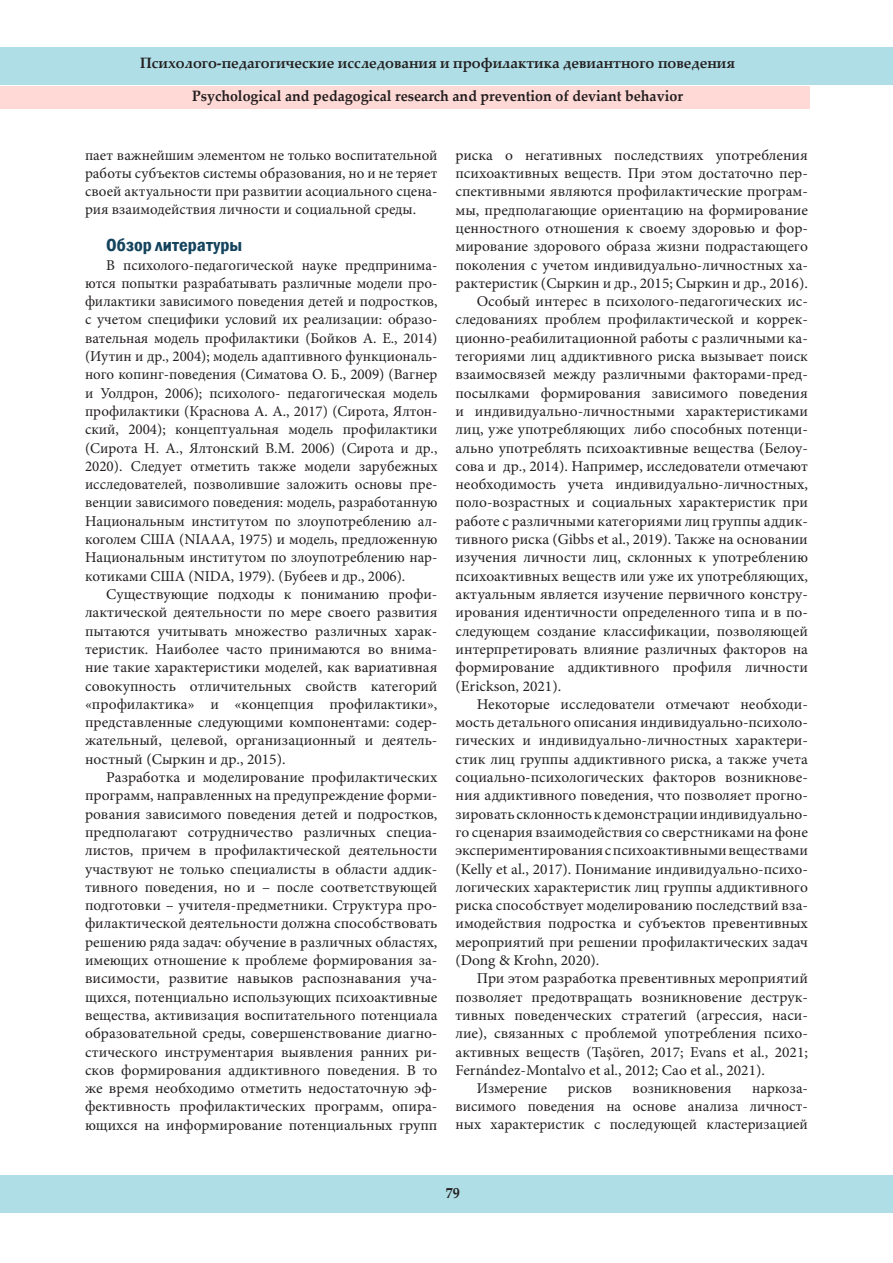
<style>
.page{position:relative;width:893px;height:1263px;background:#fff}
.page>*{position:absolute;margin:0;border:0;box-sizing:border-box;transform-origin:0 0}
.Текст_статьи{font:600 condensed 18px "Franklin Gothic";color:#14435d;scale:1.05 1}
.Текст_статьи-2{font:15px/18.3px "Minion Pro";color:#231f20;text-align:justify}
.t1{font:700 15px "Palatino Linotype";color:#231f20;scale:.95 1}
</style>
<div class="page">
<div style="left:0;top:48px;width:893px;height:37px;background:#afdee6"></div>
<div style="left:0;top:1175px;width:893px;height:38px;background:#afdee6"></div>
<div style="left:0;top:87px;width:810px;height:22px;background:#ffd9d5"></div>
<p class="t1" style="left:140px;top:53px;width:628px">Психолого-педагогические исследования и профилактика девиантного поведения</p>
<p class="t1" style="left:192px;top:85px;width:518px">Psychological and pedagogical research and prevention of deviant behavior</p>
<p class="Текст_статьи-2" style="left:85px;top:146px;width:354px">пает важнейшим элементом не только воспитательной работы субъектов системы образования, но и не теряет своей актуальности при развитии асоциального сцена&shy;рия взаимодействия личности и социальной среды.</p>
<p class="Текст_статьи" style="left:106px;top:233px;width:131px">Обзор литературы</p>
<p class="Текст_статьи-2" style="left:85px;top:256px;width:354px;text-indent:21px">В психолого-педагогической науке предпринима&shy;ются попытки разрабатывать различные модели про&shy;филактики зависимого поведения детей и подростков, с учетом специфики условий их реализации: образо&shy;вательная модель профилактики (Бойков А. Е., 2014) (Иутин и др., 2004); модель адаптивного функциональ&shy;ного копинг-поведения (Симатова О. Б., 2009) (Вагнер и Уолдрон, 2006); психолого- педагогическая модель профилактики (Краснова А. А., 2017) (Сирота, Ялтон&shy;ский, 2004); концептуальная модель профилактики (Сирота Н. А., Ялтонский В.М. 2006) (Сирота и др., 2020). Следует отметить также модели зарубежных исследователей, позволившие заложить основы пре&shy;венции зависимого поведения: модель, разработанную Национальным институтом по злоупотреблению ал&shy;коголем США (NIAAA, 1975) и модель, предложенную Национальным институтом по злоупотреблению нар&shy;котиками США (NIDA, 1979). (Бубеев и др., 2006).</p>
<p class="Текст_статьи-2" style="left:85px;top:585px;width:354px;text-indent:21px">Существующие подходы к пониманию профи&shy;лактической деятельности по мере своего развития пытаются учитывать множество различных харак&shy;теристик. Наиболее часто принимаются во внима&shy;ние такие характеристики моделей, как вариативная совокупность отличительных свойств категорий «профилактика» и «концепция профилактики», представленные следующими компонентами: содер&shy;жательный, целевой, организационный и деятель&shy;ностный (Сыркин и др., 2015).</p>
<p class="Текст_статьи-2" style="left:85px;top:768px;width:354px;text-indent:21px">Разработка и моделирование профилактических программ, направленных на предупреждение форми&shy;рования зависимого поведения детей и подростков, предполагают сотрудничество различных специа&shy;листов, причем в профилактической деятельности участвуют не только специалисты в области аддик&shy;тивного поведения, но и – после соответствующей подготовки – учителя-предметники. Структура про&shy;филактической деятельности должна способствовать решению ряда задач: обучение в различных областях, имеющих отношение к проблеме формирования за&shy;висимости, развитие навыков распознавания уча&shy;щихся, потенциально использующих психоактивные вещества, активизация воспитательного потенциала образовательной среды, совершенствование диагно&shy;стического инструментария выявления ранних ри&shy;сков формирования аддиктивного поведения. В то же время необходимо отметить недостаточную эф&shy;фективность профилактических программ, опира&shy;ющихся на информирование потенциальных групп</p>
<p class="Текст_статьи-2" style="left:455px;top:146px;width:354px">риска о негативных последствиях употребления психоактивных веществ. При этом достаточно пер&shy;спективными являются профилактические програм&shy;мы, предполагающие ориентацию на формирование ценностного отношения к своему здоровью и фор&shy;мирование здорового образа жизни подрастающего поколения с учетом индивидуально-личностных ха&shy;рактеристик (Сыркин и др., 2015; Сыркин и др., 2016).</p>
<p class="Текст_статьи-2" style="left:455px;top:292px;width:354px;text-indent:21px">Особый интерес в психолого-педагогических ис&shy;следованиях проблем профилактической и коррек&shy;ционно-реабилитационной работы с различными ка&shy;тегориями лиц аддиктивного риска вызывает поиск взаимосвязей между различными факторами-пред&shy;посылками формирования зависимого поведения и индивидуально-личностными характеристиками лиц, уже употребляющих либо способных потенци&shy;ально употреблять психоактивные вещества (Белоу&shy;сова и др., 2014). Например, исследователи отмечают необходимость учета индивидуально-личностных, поло-возрастных и социальных характеристик при работе с различными категориями лиц группы аддик&shy;тивного риска (Gibbs et al., 2019). Также на основании изучения личности лиц, склонных к употреблению психоактивных веществ или уже их употребляющих, актуальным является изучение первичного констру&shy;ирования идентичности определенного типа и в по&shy;следующем создание классификации, позволяющей интерпретировать влияние различных факторов на формирование аддиктивного профиля личности (Erickson, 2021).</p>
<p class="Текст_статьи-2" style="left:455px;top:695px;width:354px;text-indent:21px">Некоторые исследователи отмечают необходи&shy;мость детального описания индивидуально-психоло&shy;гических и индивидуально-личностных характери&shy;стик лиц группы аддиктивного риска, а также учета социально-психологических факторов возникнове&shy;ния аддиктивного поведения, что позволяет прогно&shy;зировать склонность к демонстрации индивидуально&shy;го сценария взаимодействия со сверстниками на фоне экспериментирования с психоактивными веществами (Kelly et al., 2017). Понимание индивидуально-психо&shy;логических характеристик лиц группы аддиктивного риска способствует моделированию последствий вза&shy;имодействия подростка и субъектов превентивных мероприятий при решении профилактических задач (Dong &amp; Krohn, 2020).</p>
<p class="Текст_статьи-2" style="left:455px;top:969px;width:354px;text-indent:21px">При этом разработка превентивных мероприятий позволяет предотвращать возникновение деструк&shy;тивных поведенческих стратегий (агрессия, наси&shy;лие), связанных с проблемой употребления психо&shy;активных веществ (Taşören, 2017; Evans et al., 2021; Fernández-Montalvo et al., 2012; Cao et al., 2021).</p>
<p class="Текст_статьи-2" style="left:477px;top:1079px;width:72px">Измерение</p>
<p class="Текст_статьи-2" style="left:568px;top:1079px;width:46px">рисков</p>
<p class="Текст_статьи-2" style="left:633px;top:1079px;width:101px">возникновения</p>
<p class="Текст_статьи-2" style="left:455px;top:1079px;width:354px;text-indent:297px">наркоза&shy;висимого поведения на основе анализа личност&shy;ных характеристик с последующей кластеризацией</p>
<p class="t1" style="left:446px;top:1182px;width:16px">79</p>
</div>
